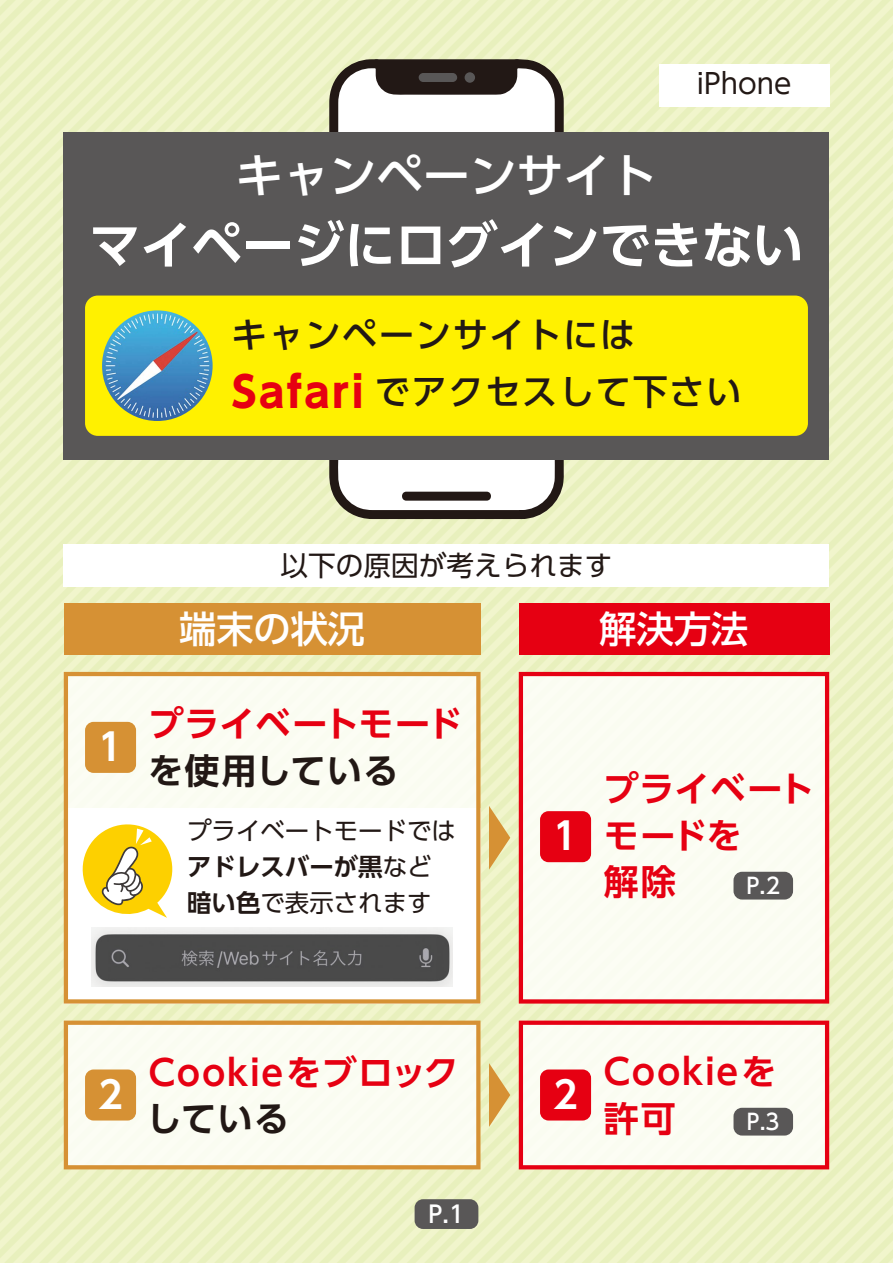
<style>
.page{position:relative;width:893px;height:1263px;background:#edf3c6}
.page>*{position:absolute;margin:0;border:0;box-sizing:border-box;transform-origin:0 0}
.t1{font:700 51px "UD Shin Go Pro De";color:#fff}
.t2{font:500 46.8px "UD Shin Go Pro";color:#fff}
.t3{font:500 37.2px "UD Shin Go Pro";color:#fff}
.t4{font:700 37.2px "UD Shin Go Pro De";color:#fff}
.t5{font:700 35.1px/46.8px "UD Shin Go Pro De";letter-spacing:.045em;color:#e60012}
.t6{font:500 35.1px/56.8px "UD Shin Go Pro";letter-spacing:.05em;color:#221815}
.t7{font:700 35.1px "UD Shin Go Pro De";letter-spacing:.035em;color:#221815}
.t8{font:700 35.1px "UD Shin Go Pro De";letter-spacing:.01em;color:#e60012}
.t9{font:27.9px "UD Shin Go Pro";color:#221815}
.t10{font:27.6px "UD Shin Go Pro";color:#221815}
.t11{font:24.45px "UD Shin Go Pro";color:#221815}
.t12{font:700 24.45px "UD Shin Go Pro De";color:#221815}
.t13{font:500 23.4px "UD Shin Go Pro";color:#fff}
.t14{font:500 21.9px "UD Shin Go Pro";color:#fff}
.s1{font-weight:700;font-size:42.15px;color:#e60012}
.s2{font-family:"UD Shin Go Pro";font-weight:400}
.s3{font-family:"UD Shin Go Pro De";font-weight:700}
</style>
<div class="page">
<svg style="left:329px;top:59px;width:235px;height:460px;background:#d6d4d1"></svg>
<svg style="left:401px;top:492px;width:91px;height:9px"></svg>
<svg style="left:372px;top:59px;width:150px;height:36px;background:#39302d"></svg>
<div style="left:465px;top:72px;width:10px;height:11px;background:#595757;border-radius:50%"></div>
<div style="left:64px;top:132px;width:765px;height:327px;background:#595757"></div>
<div style="left:85px;top:296px;width:723px;height:140px;background:#fff100;border-radius:13px"></div>
<svg style="left:519px;top:1020px;width:310px;height:149px;background:#f8e5de"></svg>
<svg style="left:64px;top:1020px;width:416px;height:149px;background:#f8f4e3"></svg>
<svg style="left:489px;top:1063px;width:21px;height:64px"></svg>
<svg style="left:489px;top:806px;width:21px;height:64px"></svg>
<div style="left:519px;top:604px;width:310px;height:51px;background:#e60012"></div>
<div style="left:519px;top:672px;width:310px;height:331px;background:#fafcf2"></div>
<div style="left:64px;top:544px;width:765px;height:43px;background:#fff"></div>
<div style="left:64px;top:604px;width:416px;height:51px;background:#d69134"></div>
<svg style="left:64px;top:672px;width:416px;height:331px;background:#faf7ed"></svg>
<div style="left:659px;top:64px;width:170px;height:42px;background:#fff"></div>
<div style="left:415px;top:1199px;width:63px;height:30px;background:#595757;border-radius:9px"></div>
<img style="left:91px;top:927px;width:362px;height:59px">
<svg style="left:77px;top:819px;width:100px;height:100px;background:#f5df78"></svg>
<div style="left:733px;top:872px;width:60px;height:27px;background:#595757;border-radius:9px"></div>
<div style="left:733px;top:1108px;width:60px;height:27px;background:#595757;border-radius:9px"></div>
<img style="left:102px;top:310px;width:111px;height:111px;border-radius:55px">
<div style="left:85px;top:722px;width:51px;height:51px;background:#d69134;border-radius:9px"></div>
<div style="left:540px;top:811px;width:51px;height:51px;background:#e60012;border-radius:9px"></div>
<div style="left:540px;top:1069px;width:51px;height:51px;background:#e60012;border-radius:9px"></div>
<div style="left:85px;top:1069px;width:51px;height:51px;background:#d69134;border-radius:9px"></div>
<p class="t9" style="left:697px;top:61px;width:96px">iPhone</p>
<h2 class="t2" style="left:236px;top:137px;width:422px">キャンペーンサイト</h2>
<h1 class="t1" style="left:89px;top:203px;width:716px">マイページにログインできない</h1>
<p class="t6" style="left:232px;top:305px;width:511px">キャンペーンサイトには<br><span class="s1">SAFARI</span> でアクセスして下さい</p>
<p class="t10" style="left:281px;top:543px;width:333px">以下の原因が考えられます</p>
<p class="t4" style="left:98px;top:717px;width:26px">1</p>
<p class="t3" style="left:179px;top:599px;width:188px">端末の状況</p>
<p class="t8" style="left:148px;top:695px;width:315px">プライベートモード</p>
<p class="t7" style="left:148px;top:742px;width:252px">を使用している</p>
<p class="t11" style="left:187px;top:811px;width:270px">プライベートモードでは</p>
<p class="t12" style="left:187px;top:847px;width:246px">アドレスバーが黒<span class="s2">など</span></p>
<p class="t11" style="left:187px;top:883px;width:246px"><span class="s3">暗い色</span>で表示されます</p>
<p class="t3" style="left:600px;top:599px;width:150px">解決方法</p>
<p class="t4" style="left:553px;top:806px;width:26px">1</p>
<p class="t5" style="left:603px;top:764px;width:212px">プライベートモードを<br>解除</p>
<p class="t14" style="left:746px;top:868px;width:35px">P.2</p>
<p class="t5" style="left:149px;top:1048px;width:311px">Cookieをブロック</p>
<p class="t7" style="left:146px;top:1090px;width:144px">している</p>
<p class="t4" style="left:98px;top:1064px;width:26px">2</p>
<p class="t4" style="left:553px;top:1064px;width:26px">2</p>
<p class="t13" style="left:428px;top:1195px;width:38px">P.1</p>
<p class="t5" style="left:604px;top:1048px;width:174px">Cookieを許可</p>
<p class="t14" style="left:747px;top:1104px;width:34px">P.3</p>
</div>
